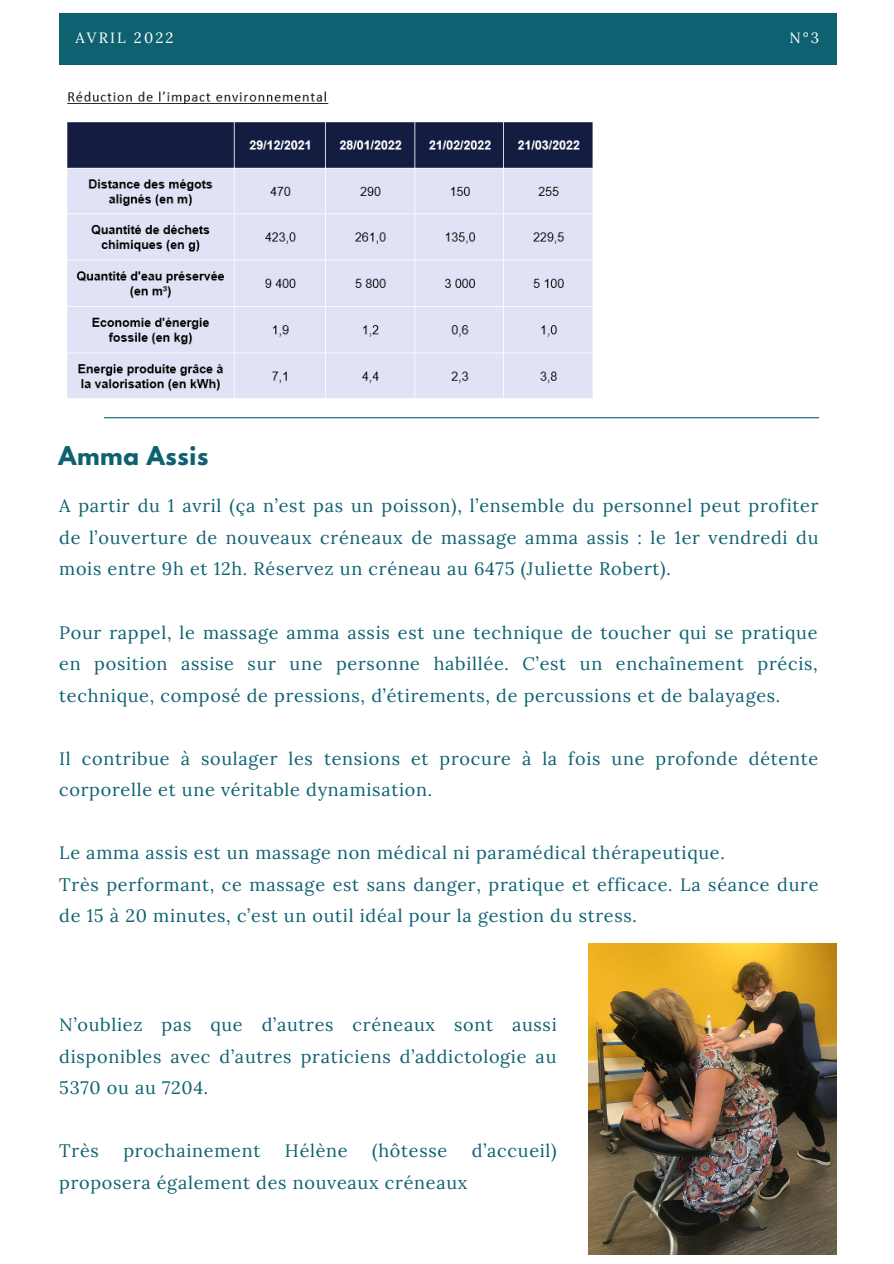
<style>
.page{position:relative;width:894px;height:1264px;background:#fff}
.page>*{position:absolute;margin:0;border:0;box-sizing:border-box;transform-origin:0 0}
.t1{font:700 22.95px "League Spartan";letter-spacing:.03em;color:#0e6171}
.t2{font:18px/31.5px "Lora";letter-spacing:.04em;color:#0e6171;text-align:justify}
.t3{font:14.85px "Lora";letter-spacing:.14em;color:#fff}
</style>
<div class="page">
<div style="left:59px;top:14px;width:777px;height:51px;background:#0e6171"></div>
<img style="left:67px;top:91px;width:526px;height:307px">
<hr style="left:104px;top:417px;width:714px;height:1px;background:#0e6171">
<img style="left:588px;top:943px;width:248px;height:310px">
<p class="t3" style="left:75px;top:28px;width:99px">AVRIL 2022</p>
<p class="t3" style="left:789px;top:28px;width:31px">N°3</p>
<p class="t1" style="left:58px;top:444px;width:151px">Amma Assis</p>
<p class="t2" style="left:59px;top:490px;width:760px">A partir du 1 avril (ça n’est pas un poisson), l’ensemble du personnel peut profiter de l’ouverture de nouveaux créneaux de massage amma assis : le 1er vendredi du mois entre 9h et 12h. Réservez un créneau au 6475 (Juliette Robert).</p>
<p class="t2" style="left:59px;top:616px;width:759px">Pour rappel, le massage amma assis est une technique de toucher qui se pratique en position assise sur une personne habillée. C’est un enchaînement précis, technique, composé de pressions, d’étirements, de percussions et de balayages.</p>
<p class="t2" style="left:59px;top:742px;width:760px">Il contribue à soulager les tensions et procure à la fois une profonde détente corporelle et une véritable dynamisation.</p>
<p class="t2" style="left:59px;top:837px;width:667px">Le amma assis est un massage non médical ni paramédical thérapeutique.</p>
<p class="t2" style="left:59px;top:868px;width:760px">Très performant, ce massage est sans danger, pratique et efficace. La séance dure de 15 à 20 minutes, c’est un outil idéal pour la gestion du stress.</p>
<p class="t2" style="left:59px;top:1008px;width:499px">N’oubliez pas que d’autres créneaux sont aussi disponibles avec d’autres praticiens d’addictologie au 5370 ou au 7204.</p>
<p class="t2" style="left:59px;top:1134px;width:41px">Très</p>
<p class="t2" style="left:123px;top:1134px;width:138px">prochainement</p>
<p class="t2" style="left:285px;top:1134px;width:64px">Hélène</p>
<p class="t2" style="left:372px;top:1134px;width:77px">(hôtesse</p>
<p class="t2" style="left:471px;top:1134px;width:86px">d’accueil)</p>
<p class="t2" style="left:59px;top:1166px;width:409px">proposera également des nouveaux créneaux</p>
</div>
